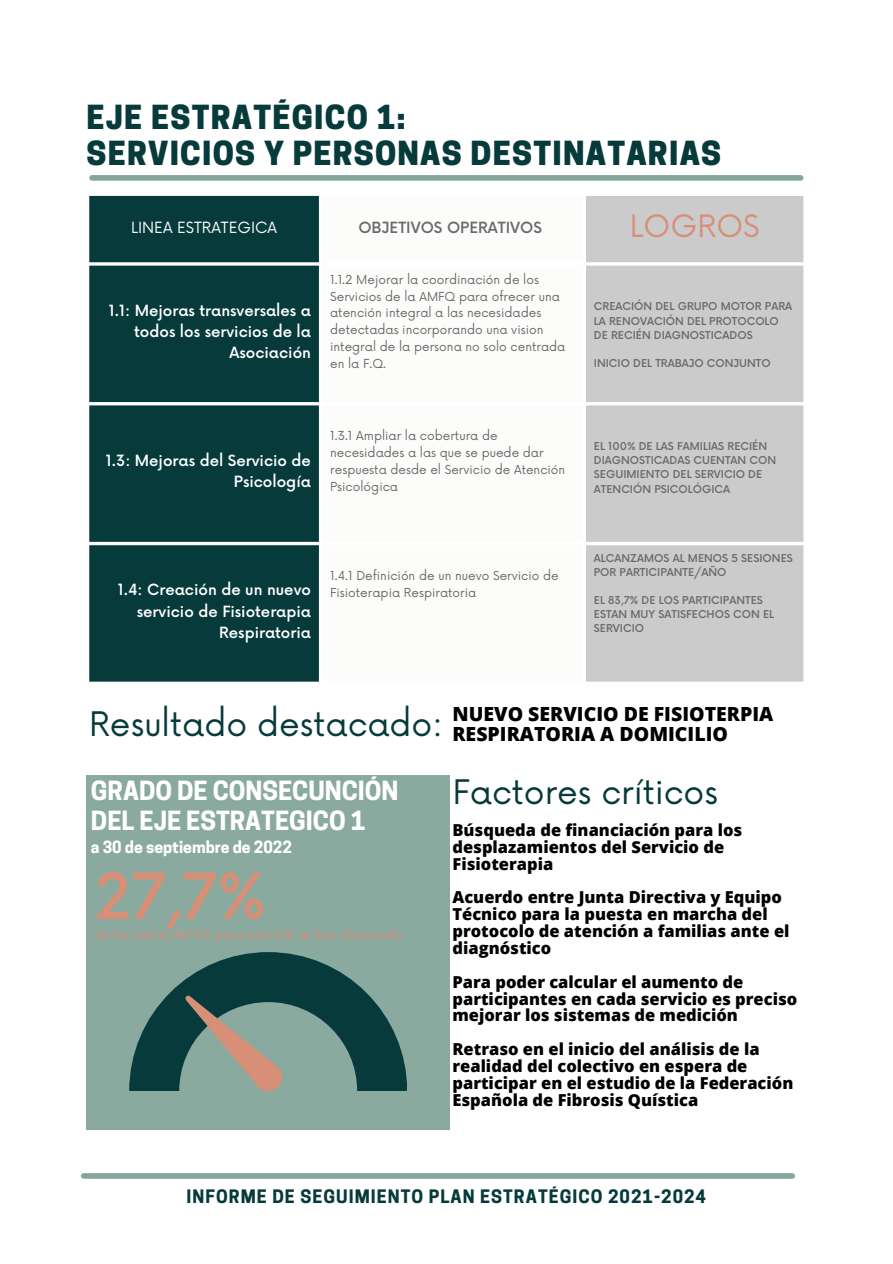
<style>
.page{position:relative;width:893px;height:1264px;background:#fff}
.page>*{position:absolute;margin:0;border:0;box-sizing:border-box;transform-origin:0 0}
.t1{font:500 61.5px "Now";color:#d88f77}
.t2{font:33px "Now";color:#073a3b}
.t3{font:800 31.2px "Cooper Hewitt";letter-spacing:.04em;color:#073a3b}
.t4{font:30px "Now";color:#d88f77}
.t5{font:700 24.75px/30.3px "Cooper Hewitt";color:#fff}
.t6{font:800 19.5px/20.2px "Open Sans";color:#000}
.t7{font:700 17.4px "Cooper Hewitt";letter-spacing:.06em;color:#073a3b}
.t8{font:800 16.5px/16.8px "Open Sans";color:#000}
.t9{font:700 15.75px "Cooper Hewitt";color:#fff}
.t10{font:500 15px/21.1px "Now";color:#fff;text-align:right}
.t11{font:500 15px "Now";color:#6b6969}
.t12{font:15px "Now";color:#fff}
.t13{font:12.15px/16.8px "Now";color:#6b6969}
.t14{font:12px "Now";color:#d88f77}
.t15{font:500 10.65px/14.1px "Now";color:#6b6969}
</style>
<div class="page">
<div style="left:92px;top:175px;width:708px;height:6px;background:#85a69a"></div>
<div style="left:84px;top:1173px;width:708px;height:5px;background:#85a69a"></div>
<div style="left:89px;top:196px;width:230px;height:485px;background:#073a3b"></div>
<div style="left:586px;top:196px;width:217px;height:485px;background:#cbcbcb"></div>
<div style="left:86px;top:774px;width:363px;height:355px;background:#8baa9f"></div>
<svg style="left:129px;top:952px;width:278px;height:139px"></svg>
<p class="t3" style="left:86px;top:105px;width:320px">EJE ESTRATÉGICO 1:</p>
<p class="t3" style="left:86px;top:141px;width:636px">SERVICIOS Y PERSONAS DESTINATARIAS</p>
<p class="t12" style="left:131px;top:219px;width:147px">LINEA ESTRATEGICA</p>
<p class="t11" style="left:358px;top:219px;width:185px">OBJETIVOS OPERATIVOS</p>
<p class="t4" style="left:629px;top:210px;width:131px">LOGROS</p>
<p class="t10" style="left:109px;top:301px;width:204px">1.1: Mejoras transversales a todos los servicios de la<br>Asociación</p>
<p class="t13" style="left:330px;top:271px;width:237px">1.1.2 Mejorar la coordinación de los<br>Servicios de la AMFQ para ofrecer una atención integral a las necesidades detectadas incorporando una vision integral de la persona no solo centrada en la F.Q.</p>
<p class="t15" style="left:594px;top:300px;width:200px">CREACIÓN DEL GRUPO MOTOR PARA<br>LA RENOVACIÓN DEL PROTOCOLO<br>DE RECIÉN DIAGNOSTICADOS</p>
<p class="t15" style="left:594px;top:356px;width:178px">INICIO DEL TRABAJO CONJUNTO</p>
<p class="t10" style="left:106px;top:451px;width:207px">1.3: Mejoras del Servicio de<br>Psicología</p>
<p class="t13" style="left:330px;top:428px;width:237px">1.3.1 Ampliar la cobertura de necesidades a las que se puede dar respuesta desde el Servicio de Atención<br>Psicológica</p>
<p class="t15" style="left:594px;top:440px;width:184px">EL 100% DE LAS FAMILIAS RECIÉN<br>DIAGNOSTICADAS CUENTAN CON<br>SEGUIMIENTO DEL SERVICIO DE<br>ATENCIÓN PSICOLÓGICA</p>
<p class="t10" style="left:118px;top:580px;width:195px">1.4: Creación de un nuevo servicio de Fisioterapia<br>Respiratoria</p>
<p class="t13" style="left:330px;top:568px;width:230px">1.4.1 Definición de un nuevo Servicio de<br>Fisioterapia Respiratoria</p>
<p class="t15" style="left:594px;top:551px;width:200px">ALCANZAMOS AL MENOS 5 SESIONES<br>POR PARTICIPANTE/AÑO</p>
<p class="t15" style="left:594px;top:594px;width:182px">EL 83,7% DE LOS PARTICIPANTES<br>ESTAN MUY SATISFECHOS CON EL<br>SERVICIO</p>
<p class="t2" style="left:89px;top:705px;width:355px">Resultado destacado:</p>
<p class="t6" style="left:452px;top:703px;width:322px">NUEVO SERVICIO DE FISIOTERPIA<br>RESPIRATORIA A DOMICILIO</p>
<p class="t5" style="left:91px;top:778px;width:309px">GRADO DE CONSECUNCIÓN<br>DEL EJE ESTRATEGICO 1</p>
<p class="t9" style="left:91px;top:841px;width:202px">a 30 de septiembre de 2022</p>
<p class="t1" style="left:94px;top:863px;width:173px">27,7%</p>
<p class="t14" style="left:94px;top:928px;width:310px">de las metas del P.E para este EJE se han alcanzado</p>
<p class="t2" style="left:452px;top:773px;width:267px">Factores críticos</p>
<p class="t8" style="left:452px;top:821px;width:291px">Búsqueda de financiación para los desplazamientos del Servicio de<br>Fisioterapia</p>
<p class="t8" style="left:452px;top:888px;width:338px">Acuerdo entre Junta Directiva y Equipo<br>Técnico para la puesta en marcha del protocolo de atención a familias ante el diagnóstico</p>
<p class="t8" style="left:452px;top:972px;width:346px">Para poder calcular el aumento de participantes en cada servicio es preciso mejorar los sistemas de medición</p>
<p class="t8" style="left:452px;top:1040px;width:342px">Retraso en el inicio del análisis de la realidad del colectivo en espera de participar en el estudio de la Federación Española de Fibrosis Quística</p>
<p class="t7" style="left:186px;top:1190px;width:521px">INFORME DE SEGUIMIENTO PLAN ESTRATÉGICO 2021-2024</p>
</div>
